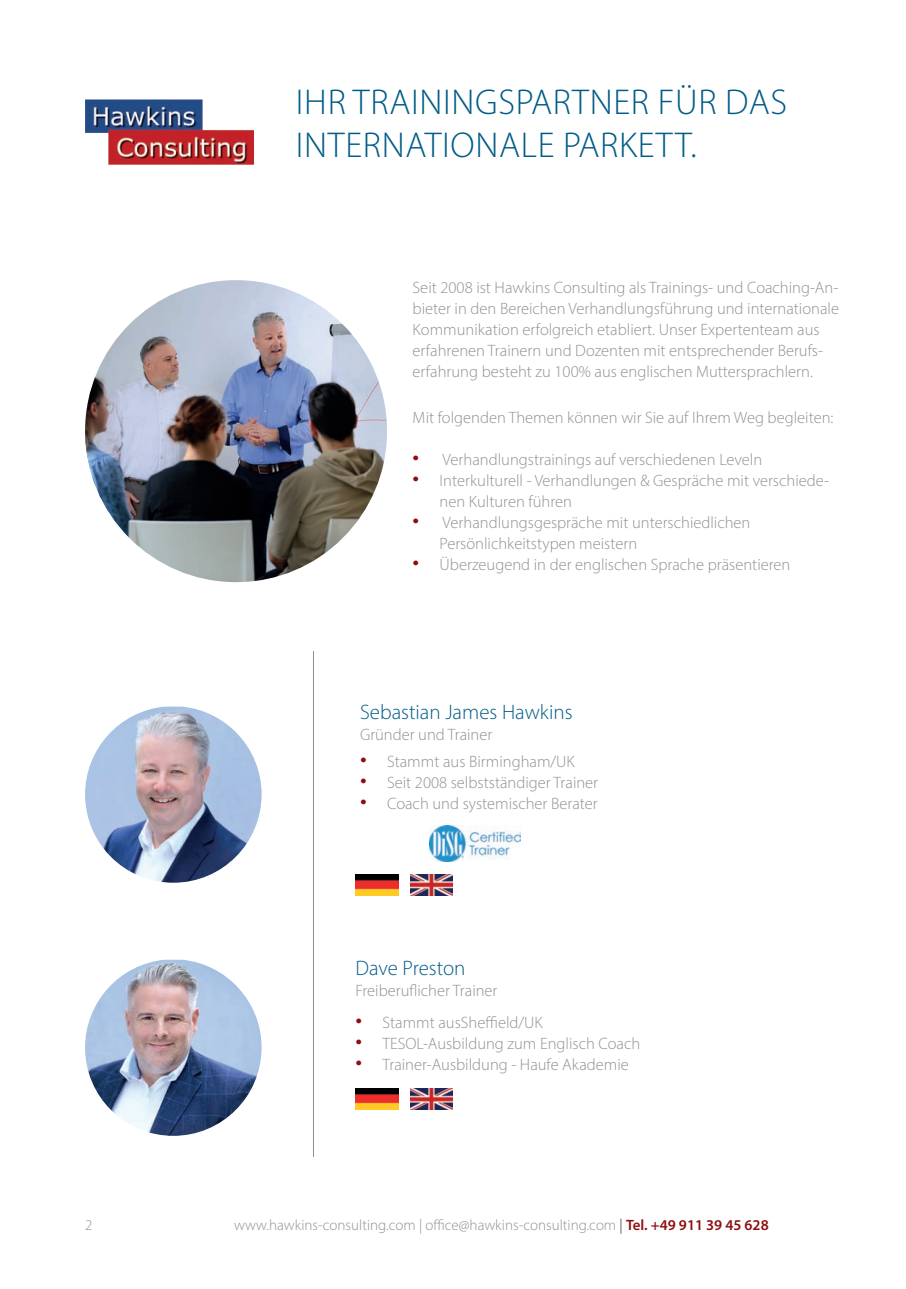
<style>
.page{position:relative;width:906px;height:1289px;background:#fff}
.page>*{position:absolute;margin:0;border:0;box-sizing:border-box;transform-origin:0 0}
.t1{font:300 36px/43.2px "Myriad Pro";letter-spacing:.02em;color:#005c87}
.t2{font:300 21px "Myriad Pro";color:#005c87}
.t3{font:300 16.5px/21px "Myriad Pro";color:#8f9194}
.t4{font:300 15px "Myriad Pro";color:#8f9194}
.s1{font-size:27px;color:#8d0e11}
.s2{color:#231f20}
.s3{font-weight:600;color:#8d0e11}
</style>
<div class="page">
<img style="left:85px;top:99px;width:168px;height:66px">
<img style="left:429px;top:825px;width:91px;height:36px">
<img style="left:85px;top:706px;width:176px;height:176px">
<img style="left:85px;top:959px;width:176px;height:176px">
<hr style="left:313px;top:651px;width:1px;height:506px;background:#8f9194">
<img style="left:85px;top:280px;width:302px;height:302px;border-radius:151px">
<img style="left:355px;top:874px;width:43px;height:21px">
<img style="left:410px;top:874px;width:43px;height:21px">
<img style="left:355px;top:1088px;width:43px;height:21px">
<img style="left:410px;top:1088px;width:43px;height:21px">
<p class="t1" style="left:296px;top:80px;width:493px">IHR TRAININGSPARTNER FÜR DAS<br>INTERNATIONALE PARKETT.</p>
<p class="t3" style="left:412px;top:276px;width:428px">Seit 2008 ist Hawkins Consulting als Trainings- und Coaching-An&shy;bieter in den Bereichen Verhandlungsführung und internationale Kommunikation erfolgreich etabliert. Unser Expertenteam aus erfahrenen Trainern und Dozenten mit entsprechender Berufs&shy;erfahrung besteht zu 100% aus englischen Muttersprachlern.</p>
<p class="t3" style="left:412px;top:406px;width:422px">Mit folgenden Themen können wir Sie auf Ihrem Weg begleiten:</p>
<p class="t3" style="left:412px;top:448px;width:351px"><span class="s1">•</span> Verhandlungstrainings auf verschiedenen Leveln</p>
<p class="t3" style="left:439px;top:469px;width:391px;text-indent:-27px"><span class="s1">•</span> Interkulturell - Verhandlungen &amp; Gespräche mit verschiede&shy;nen Kulturen führen</p>
<p class="t3" style="left:439px;top:511px;width:312px;text-indent:-27px"><span class="s1">•</span> Verhandlungsgespräche mit unterschiedlichen<br>Persönlichkeitstypen meistern</p>
<p class="t3" style="left:412px;top:553px;width:379px"><span class="s1">•</span> Überzeugend in der englischen Sprache präsentieren</p>
<p class="t2" style="left:360px;top:699px;width:214px">Sebastian James Hawkins</p>
<p class="t3" style="left:360px;top:723px;width:134px">Gründer und Trainer</p>
<p class="t3" style="left:360px;top:750px;width:216px"><span class="s1">•</span> Stammt aus Birmingham/UK</p>
<p class="t3" style="left:360px;top:771px;width:240px"><span class="s1">•</span> Seit 2008 selbstständiger Trainer</p>
<p class="t3" style="left:360px;top:792px;width:239px"><span class="s1">•</span> Coach und systemischer Berater</p>
<p class="t2" style="left:355px;top:955px;width:111px">Dave Preston</p>
<p class="t3" style="left:355px;top:979px;width:143px">Freiberuflicher Trainer</p>
<p class="t3" style="left:355px;top:1011px;width:189px"><span class="s1">•</span> Stammt ausSheffield/UK</p>
<p class="t3" style="left:355px;top:1032px;width:286px"><span class="s1">•</span> TESOL-Ausbildung zum Englisch Coach</p>
<p class="t3" style="left:355px;top:1053px;width:275px"><span class="s1">•</span> Trainer-Ausbildung - Haufe Akademie</p>
<p class="t4" style="left:85px;top:1216px;width:9px">2</p>
<p class="t4" style="left:234px;top:1216px;width:536px">www.hawkins-consulting.com | office@hawkins-consulting.com <span class="s2">|</span> <span class="s3">Tel. +49 911 39 45 628</span></p>
</div>
